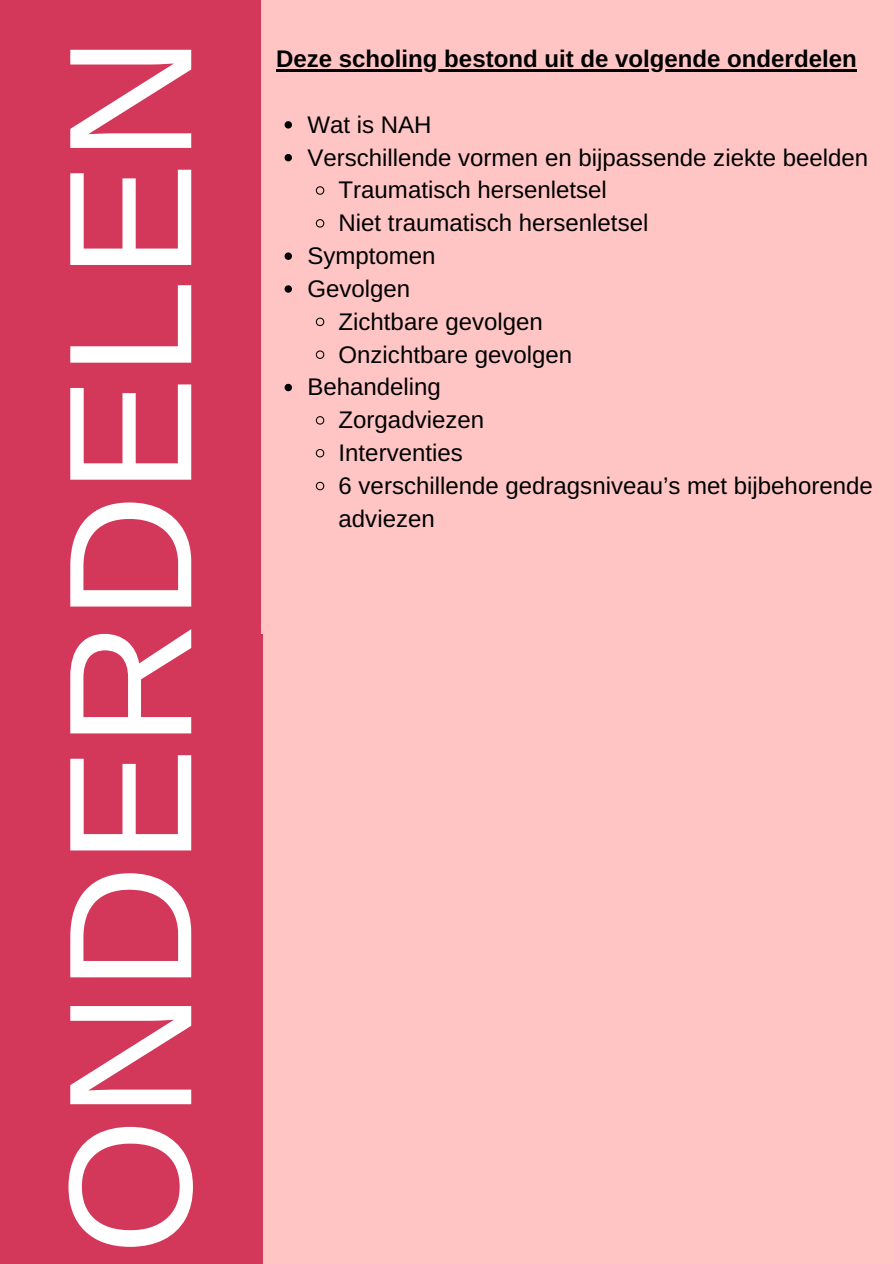
<style>
.page{position:relative;width:894px;height:1264px;background:#fff}
.page>*{position:absolute;margin:0;border:0;box-sizing:border-box;transform-origin:0 0}
.t1{font:175.65px "Arimo";color:#fff}
.t2{font:24px "Arimo";color:#000}
.t3{font:700 24px "Arimo";color:#000}
</style>
<div class="page">
<div style="left:0;top:0;width:893px;height:1263px;background:#ffc5c5"></div>
<div style="left:0;top:0;width:262px;height:1263px;background:#d33759"></div>
<div style="left:261px;top:0;width:632px;height:633px;background:#ffc5c5"></div>
<svg style="left:284px;top:121px;width:8px;height:7px"></svg>
<svg style="left:284px;top:154px;width:8px;height:7px"></svg>
<svg style="left:315px;top:186px;width:10px;height:9px"></svg>
<svg style="left:315px;top:219px;width:10px;height:9px"></svg>
<svg style="left:284px;top:252px;width:8px;height:8px"></svg>
<svg style="left:284px;top:285px;width:8px;height:8px"></svg>
<svg style="left:315px;top:317px;width:10px;height:10px"></svg>
<svg style="left:315px;top:350px;width:10px;height:9px"></svg>
<svg style="left:284px;top:384px;width:8px;height:7px"></svg>
<svg style="left:315px;top:416px;width:10px;height:9px"></svg>
<svg style="left:315px;top:449px;width:10px;height:9px"></svg>
<svg style="left:315px;top:481px;width:10px;height:10px"></svg>
<hr style="left:276px;top:69px;width:580px;height:2px;background:#000">
<h1 class="t1" style="left:32px;top:1255px;width:1221px;rotate:-90deg">ONDERDELEN</h1>
<p class="t3" style="left:276px;top:45px;width:582px">Deze scholing bestond uit de volgende onderdelen</p>
<p class="t2" style="left:307px;top:111px;width:126px">Wat is NAH</p>
<p class="t2" style="left:307px;top:144px;width:562px">Verschillende vormen en bijpassende ziekte beelden</p>
<p class="t2" style="left:338px;top:177px;width:270px">Traumatisch hersenletsel</p>
<p class="t2" style="left:338px;top:209px;width:311px">Niet traumatisch hersenletsel</p>
<p class="t2" style="left:307px;top:242px;width:130px">Symptomen</p>
<p class="t2" style="left:307px;top:275px;width:104px">Gevolgen</p>
<p class="t2" style="left:338px;top:308px;width:206px">Zichtbare gevolgen</p>
<p class="t2" style="left:338px;top:341px;width:235px">Onzichtbare gevolgen</p>
<p class="t2" style="left:307px;top:374px;width:135px">Behandeling</p>
<p class="t2" style="left:338px;top:406px;width:147px">Zorgadviezen</p>
<p class="t2" style="left:338px;top:439px;width:126px">Interventies</p>
<p class="t2" style="left:338px;top:472px;width:535px">6 verschillende gedragsniveau’s met bijbehorende</p>
<p class="t2" style="left:338px;top:505px;width:98px">adviezen</p>
</div>
